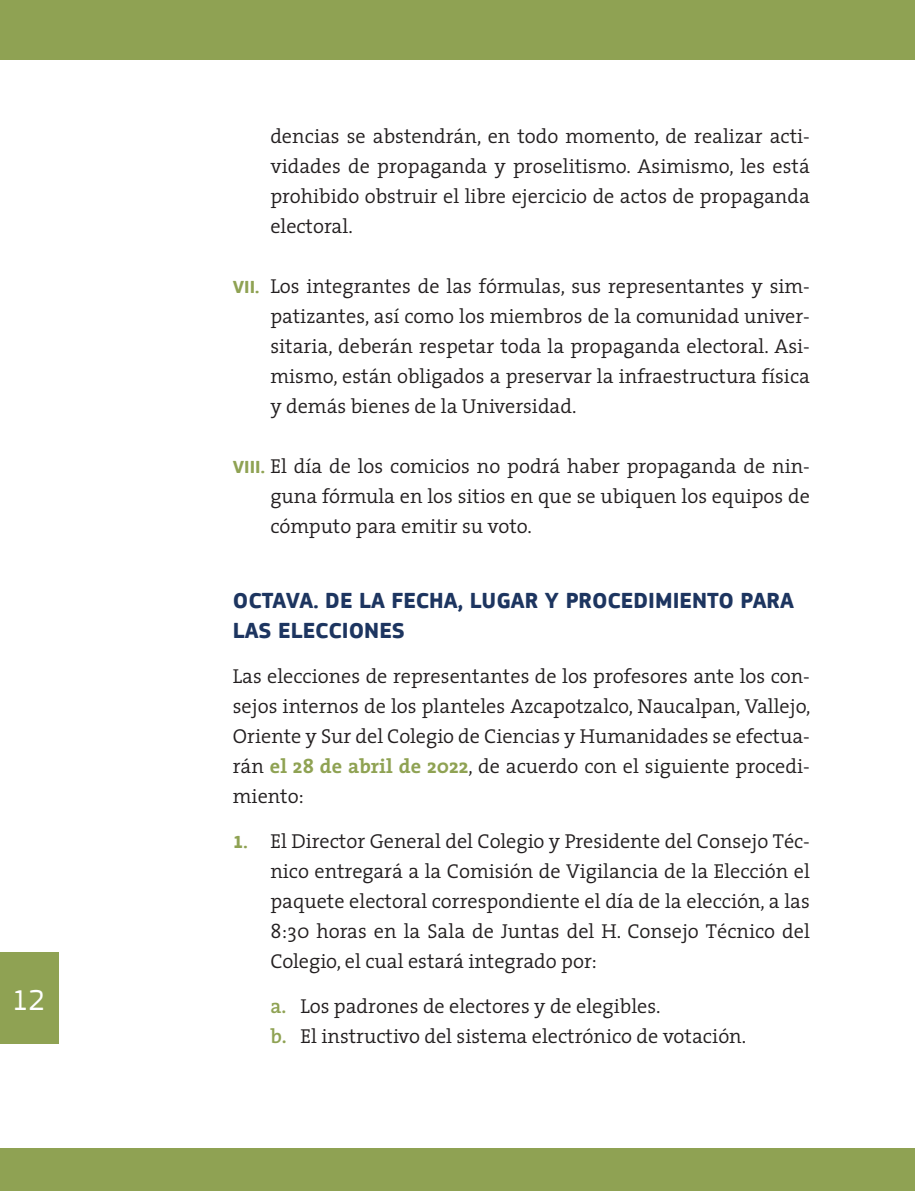
<style>
.page{position:relative;width:915px;height:1191px;background:#fff}
.page>*{position:absolute;margin:0;border:0;box-sizing:border-box;transform-origin:0 0}
.t1{font:30px "PF Square Sans Pro";color:#fff}
.t2{font:700 22.5px/30px "PF Square Sans Pro";color:#1d3560}
.t3{font:300 20.25px/30px "The Serif";color:#231f20;text-align:justify}
.s1{font-family:"PF Square Sans Pro";font-weight:700;font-size:18px;color:#8fa253}
.s2{font-weight:700;color:#8fa253}
.s3{font-weight:600;color:#8fa253}
</style>
<div class="page">
<div style="left:0;top:952px;width:58px;height:92px;background:#8fa253"></div>
<div style="left:0;top:0;width:914px;height:60px;background:#8fa253"></div>
<div style="left:0;top:1147px;width:914px;height:44px;background:#8fa253"></div>
<h1 class="t1" style="left:12px;top:982px;width:35px">12</h1>
<p class="t3" style="left:270px;top:120px;width:541px">dencias se abstendrán, en todo momento, de realizar acti&shy;vidades de propaganda y proselitismo. Asimismo, les está prohibido obstruir el libre ejercicio de actos de propaganda electoral.</p>
<p class="t3" style="left:270px;top:270px;width:541px;text-indent:-38px"><span class="s1">VII.</span> Los integrantes de las fórmulas, sus representantes y sim&shy;patizantes, así como los miembros de la comunidad univer&shy;sitaria, deberán respetar toda la propaganda electoral. Asi&shy;mismo, están obligados a preservar la infraestructura física y demás bienes de la Universidad.</p>
<p class="t3" style="left:270px;top:450px;width:541px;text-indent:-38px"><span class="s1">VIII.</span> El día de los comicios no podrá haber propaganda de nin&shy;guna fórmula en los sitios en que se ubiquen los equipos de cómputo para emitir su voto.</p>
<p class="t2" style="left:233px;top:586px;width:562px">OCTAVA. DE LA FECHA, LUGAR Y PROCEDIMIENTO PARA<br>LAS ELECCIONES</p>
<p class="t3" style="left:233px;top:660px;width:579px">Las elecciones de representantes de los profesores ante los con&shy;sejos internos de los planteles Azcapotzalco, Naucalpan, Vallejo, Oriente y Sur del Colegio de Ciencias y Humanidades se efectua&shy;rán <span class="s2">el 28 de abril de 2022</span>, de acuerdo con el siguiente procedi&shy;miento:</p>
<p class="t3" style="left:270px;top:825px;width:541px;text-indent:-38px"><span class="s1">1.</span> El Director General del Colegio y Presidente del Consejo Téc&shy;nico entregará a la Comisión de Vigilancia de la Elección el paquete electoral correspondiente el día de la elección, a las 8:30 horas en la Sala de Juntas del H. Consejo Técnico del Colegio, el cual estará integrado por:</p>
<p class="t3" style="left:270px;top:990px;width:477px"><span class="s3">a.</span> Los padrones de electores y de elegibles.<br><span class="s3">b.</span> El instructivo del sistema electrónico de votación.</p>
</div>
